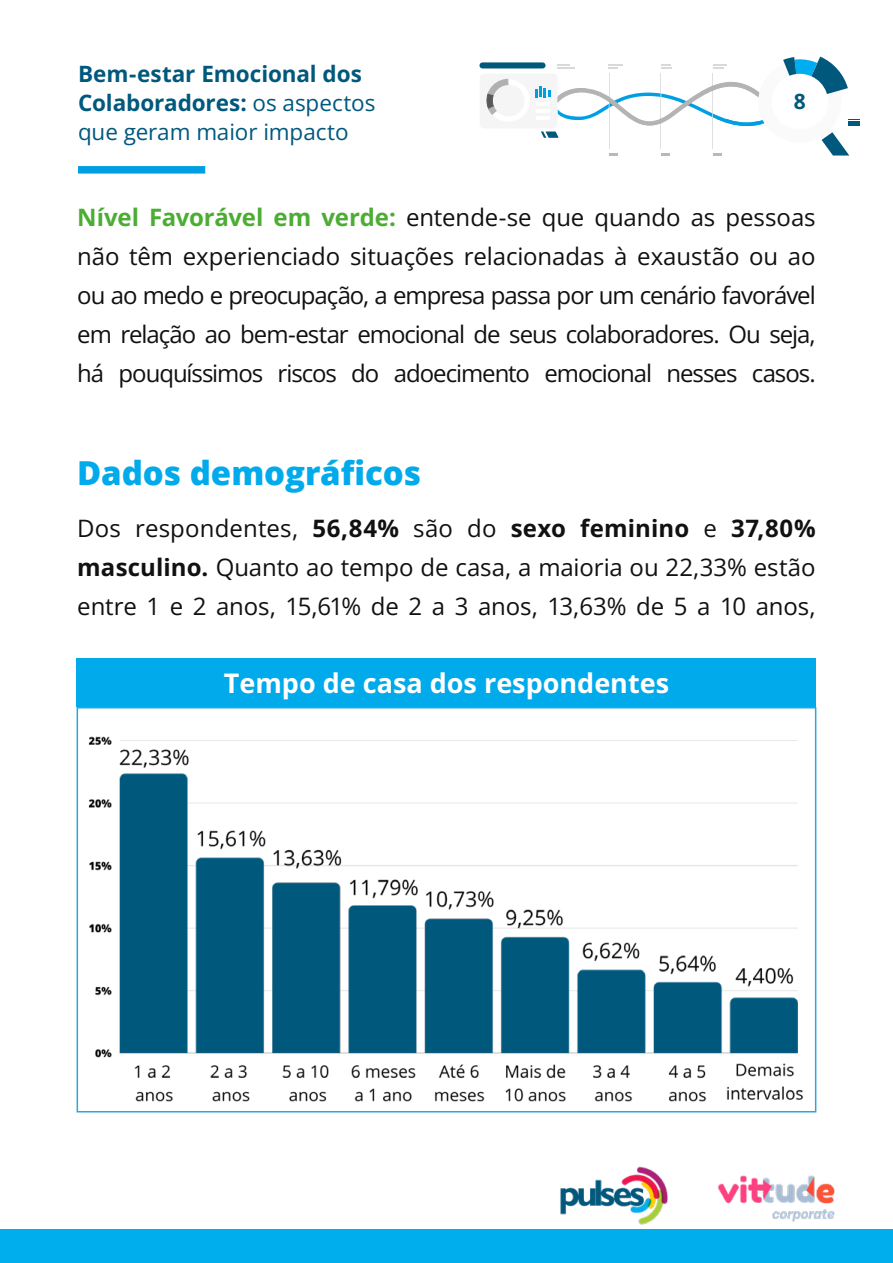
<style>
.page{position:relative;width:893px;height:1263px;background:#fff}
.page>*{position:absolute;margin:0;border:0;box-sizing:border-box;transform-origin:0 0}
.t1{font:800 33px "Open Sans";letter-spacing:-.005em;color:#00aaeb}
.t2{font:700 27px "Open Sans";color:#fff}
.t3{font:24px/39px "Open Sans";letter-spacing:-.04em;color:#111;text-align:justify}
.t4{font:700 22.5px/29.1px "Open Sans";letter-spacing:-.005em;color:#00587d}
.t5{font:700 21px "Open Sans";color:#00587d}
.s1{font-weight:400}
.s2{font-weight:700;color:#4cad33}
.s3{font-weight:700}
</style>
<div class="page">
<div style="left:0;top:1229px;width:893px;height:34px;background:#00aeed"></div>
<div style="left:78px;top:166px;width:127px;height:8px;background:#009fe3"></div>
<svg style="left:480px;top:57px;width:379px;height:99px"></svg>
<img style="left:718px;top:1175px;width:117px;height:47px">
<img style="left:560px;top:1167px;width:107px;height:57px">
<img style="left:88px;top:736px;width:716px;height:366px">
<div style="left:77px;top:707px;width:739px;height:405px;border:2px solid #27a8e0"></div>
<div style="left:77px;top:659px;width:739px;height:48px;background:#00aaeb"></div>
<p class="t4" style="left:78px;top:58px;width:299px">Bem-estar Emocional dos<br>Colaboradores: <span class="s1">os aspectos que geram maior impacto</span></p>
<p class="t5" style="left:794px;top:87px;width:14px">8</p>
<p class="t3" style="left:77px;top:197px;width:740px"><span class="s2">Nível Favorável em verde:</span> entende-se que quando as pessoas não têm experienciado situações relacionadas à exaustão ou ao ou ao medo e preocupação, a empresa passa por um cenário favorável em relação ao bem-estar emocional de seus colaboradores. Ou seja, há pouquíssimos riscos do adoecimento emocional nesses casos.</p>
<h1 class="t1" style="left:77px;top:448px;width:345px">Dados demográficos</h1>
<p class="t3" style="left:77px;top:508px;width:740px">Dos respondentes, <span class="s3">56,84%</span> são do <span class="s3">sexo feminino</span> e <span class="s3">37,80% masculino.</span> Quanto ao tempo de casa, a maioria ou 22,33% estão entre 1 e 2 anos, 15,61% de 2 a 3 anos, 13,63% de 5 a 10 anos,</p>
<p class="t2" style="left:224px;top:664px;width:447px">Tempo de casa dos respondentes</p>
</div>
